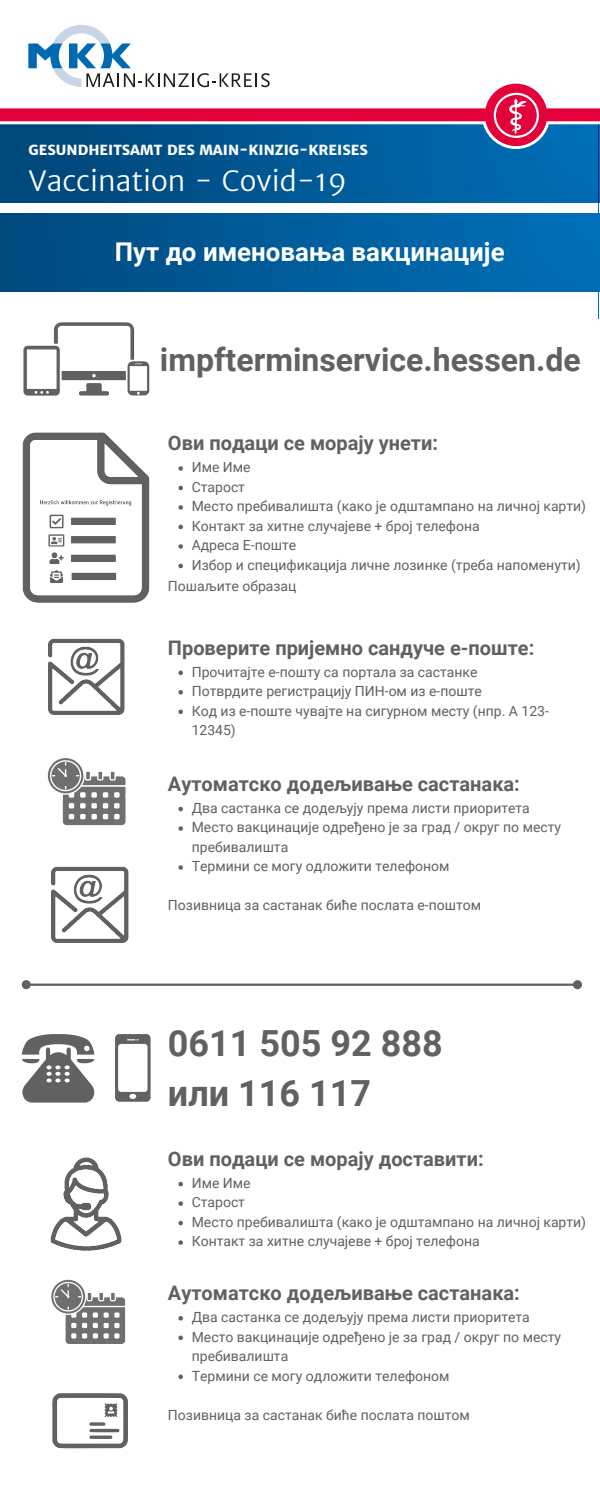
<style>
.page{position:relative;width:600px;height:1500px;background:#fff}
.page>*{position:absolute;margin:0;border:0;box-sizing:border-box;transform-origin:0 0}
.t1{font:700 36px/50.3px "Roboto";color:#626061}
.t2{font:700 32px "Roboto";color:#626061}
.t3{font:300 28px "Merriweather Sans";color:#fff}
.t4{font:700 25.9px "Roboto";color:#fff}
.t5{font:700 20px "Roboto";color:#626061}
.t6{font:14px/19.5px "Roboto";color:#626061}
.t7{font:800 14px "Merriweather Sans";color:#fff}
</style>
<div class="page">
<div style="left:0;top:213px;width:600px;height:79px;background:linear-gradient(to right,#00497e,#006fb8)"></div>
<img style="left:23px;top:322px;width:127px;height:74px">
<img style="left:22px;top:432px;width:128px;height:171px">
<img style="left:48px;top:638px;width:77px;height:77px">
<svg style="left:47px;top:758px;width:79px;height:67px"></svg>
<hr style="left:31px;top:984px;width:542px;height:2px;background:#626061">
<svg style="left:21px;top:980px;width:11px;height:10px"></svg>
<svg style="left:571px;top:980px;width:11px;height:10px"></svg>
<svg style="left:22px;top:1034px;width:72px;height:69px"></svg>
<svg style="left:115px;top:1034px;width:36px;height:68px"></svg>
<img style="left:50px;top:1157px;width:72px;height:94px">
<svg style="left:178px;top:466px;width:5px;height:5px"></svg>
<svg style="left:178px;top:486px;width:5px;height:4px"></svg>
<svg style="left:178px;top:505px;width:5px;height:5px"></svg>
<svg style="left:178px;top:525px;width:5px;height:4px"></svg>
<svg style="left:178px;top:544px;width:5px;height:5px"></svg>
<svg style="left:178px;top:564px;width:5px;height:4px"></svg>
<svg style="left:178px;top:807px;width:5px;height:4px"></svg>
<svg style="left:178px;top:826px;width:5px;height:5px"></svg>
<svg style="left:178px;top:865px;width:5px;height:5px"></svg>
<svg style="left:178px;top:1182px;width:5px;height:4px"></svg>
<svg style="left:178px;top:1201px;width:5px;height:5px"></svg>
<svg style="left:178px;top:1221px;width:5px;height:4px"></svg>
<svg style="left:178px;top:1240px;width:5px;height:5px"></svg>
<img style="left:52px;top:1393px;width:76px;height:56px">
<svg style="left:178px;top:671px;width:5px;height:4px"></svg>
<svg style="left:178px;top:690px;width:5px;height:5px"></svg>
<svg style="left:178px;top:710px;width:5px;height:4px"></svg>
<img style="left:51px;top:866px;width:78px;height:77px">
<svg style="left:51px;top:1279px;width:75px;height:65px"></svg>
<svg style="left:178px;top:1316px;width:5px;height:5px"></svg>
<svg style="left:178px;top:1336px;width:5px;height:4px"></svg>
<svg style="left:178px;top:1375px;width:5px;height:4px"></svg>
<svg style="left:28px;top:25px;width:242px;height:56px"></svg>
<svg style="left:599px;top:202px;width:1px;height:90px"></svg>
<div style="left:0;top:123px;width:600px;height:79px;background:linear-gradient(to right,#004577,#006db5)"></div>
<svg style="left:0;top:81px;width:600px;height:68px"></svg>
<div style="left:486px;top:85px;width:61px;height:60px;background:#e4023a;border-radius:50%"></div>
<svg style="left:494px;top:93px;width:45px;height:45px"></svg>
<p class="t7" style="left:29px;top:141px;width:341px">GESUNDHEITSAMT DES MAIN-KINZIG-KREISES</p>
<h3 class="t3" style="left:29px;top:163px;width:320px">Vaccination - Covid-19</h3>
<h3 class="t4" style="left:115px;top:234px;width:391px">Пут до именовања вакцинације</h3>
<h2 class="t2" style="left:160px;top:337px;width:422px">impfterminservice.hessen.de</h2>
<h3 class="t5" style="left:168px;top:429px;width:272px">Ови подаци се морају унети:</h3>
<p class="t6" style="left:192px;top:457px;width:396px">Име Име<br>Старост<br>Место пребивалишта (како је одштампано на личној карти)<br>Контакт за хитне случајеве + број телефона<br>Адреса Е-поште<br>Избор и спецификација личне лозинке (треба напоменути)</p>
<p class="t6" style="left:168px;top:576px;width:130px">Пошаљите образац</p>
<h3 class="t5" style="left:168px;top:634px;width:368px">Проверите пријемно сандуче е-поште:</h3>
<p class="t6" style="left:192px;top:661px;width:359px">Прочитајте е-пошту са портала за састанке Потврдите регистрацију ПИН-ом из е-поште<br>Код из е-поште чувајте на сигурном месту (нпр. А 123- 12345)</p>
<h3 class="t5" style="left:168px;top:770px;width:354px">Аутоматско додељивање састанака:</h3>
<p class="t6" style="left:192px;top:798px;width:371px">Два састанка се додељују према листи приоритета Место вакцинације одређено је за град / округ по месту пребивалишта<br>Термини се могу одложити телефоном</p>
<p class="t6" style="left:168px;top:895px;width:315px">Позивница за састанак биће послата е-поштом</p>
<h1 class="t1" style="left:168px;top:1016px;width:276px">0611 505 92 888 или 116 117</h1>
<h3 class="t5" style="left:168px;top:1145px;width:317px">Ови подаци се морају доставити:</h3>
<p class="t6" style="left:192px;top:1173px;width:396px">Име Име<br>Старост<br>Место пребивалишта (како је одштампано на личној карти)<br>Контакт за хитне случајеве + број телефона</p>
<h3 class="t5" style="left:168px;top:1279px;width:354px">Аутоматско додељивање састанака:</h3>
<p class="t6" style="left:192px;top:1307px;width:371px">Два састанка се додељују према листи приоритета Место вакцинације одређено је за град / округ по месту пребивалишта<br>Термини се могу одложити телефоном</p>
<p class="t6" style="left:168px;top:1404px;width:304px">Позивница за састанак биће послата поштом</p>
</div>
